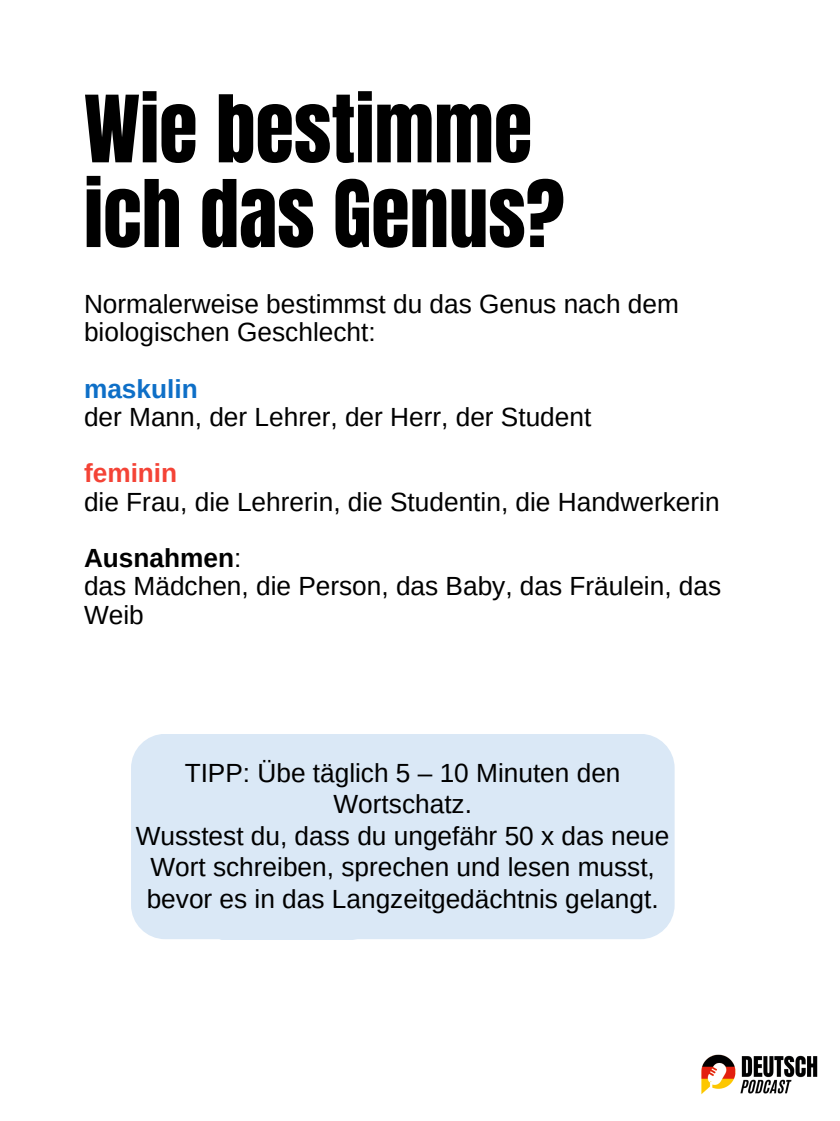
<style>
.page{position:relative;width:840px;height:1121px;background:#fff}
.page>*{position:absolute;margin:0;border:0;box-sizing:border-box;transform-origin:0 0}
.t1{font:78.75px "Anton";color:#000}
.t2{font:26.25px/31.5px "Arimo";color:#000}
.t3{font:700 26.25px "Arimo";color:#000}
.t4{font:700 26.25px "Arimo";color:#0e6fc7}
.t5{font:700 26.25px "Arimo";color:#f44336}
.s1{font-weight:400}
</style>
<div class="page">
<img style="left:701px;top:1054px;width:117px;height:40px">
<div style="left:131px;top:734px;width:544px;height:205px;background:#dae8f6"></div>
<p class="t1" style="left:84px;top:73px;width:450px">Wie bestimme</p>
<p class="t1" style="left:84px;top:157px;width:482px">ich das Genus?</p>
<p class="t2" style="left:84px;top:290px;width:596px;line-height:28.2px">Normalerweise bestimmst du das Genus nach dem biologischen Geschlecht:</p>
<p class="t4" style="left:84px;top:374px;width:115px">maskulin</p>
<p class="t2" style="left:84px;top:401px;width:509px">der Mann, der Lehrer, der Herr, der Student</p>
<p class="t5" style="left:84px;top:458px;width:95px">feminin</p>
<p class="t2" style="left:84px;top:485px;width:637px">die Frau, die Lehrerin, die Studentin, die Handwerkerin</p>
<p class="t3" style="left:84px;top:543px;width:159px">Ausnahmen<span class="s1">:</span></p>
<p class="t2" style="left:84px;top:572px;width:639px;line-height:28.2px">das Mädchen, die Person, das Baby, das Fräulein, das<br>Weib</p>
<p class="t2" style="left:185px;top:756px;width:437px;text-align:center">TIPP: Übe täglich 5 – 10 Minuten den<br>Wortschatz.</p>
<p class="t2" style="left:136px;top:819px;width:535px;text-align:center">Wusstest du, dass du ungefähr 50 x das neue<br>Wort schreiben, sprechen und lesen musst, bevor es in das Langzeitgedächtnis gelangt.</p>
</div>
